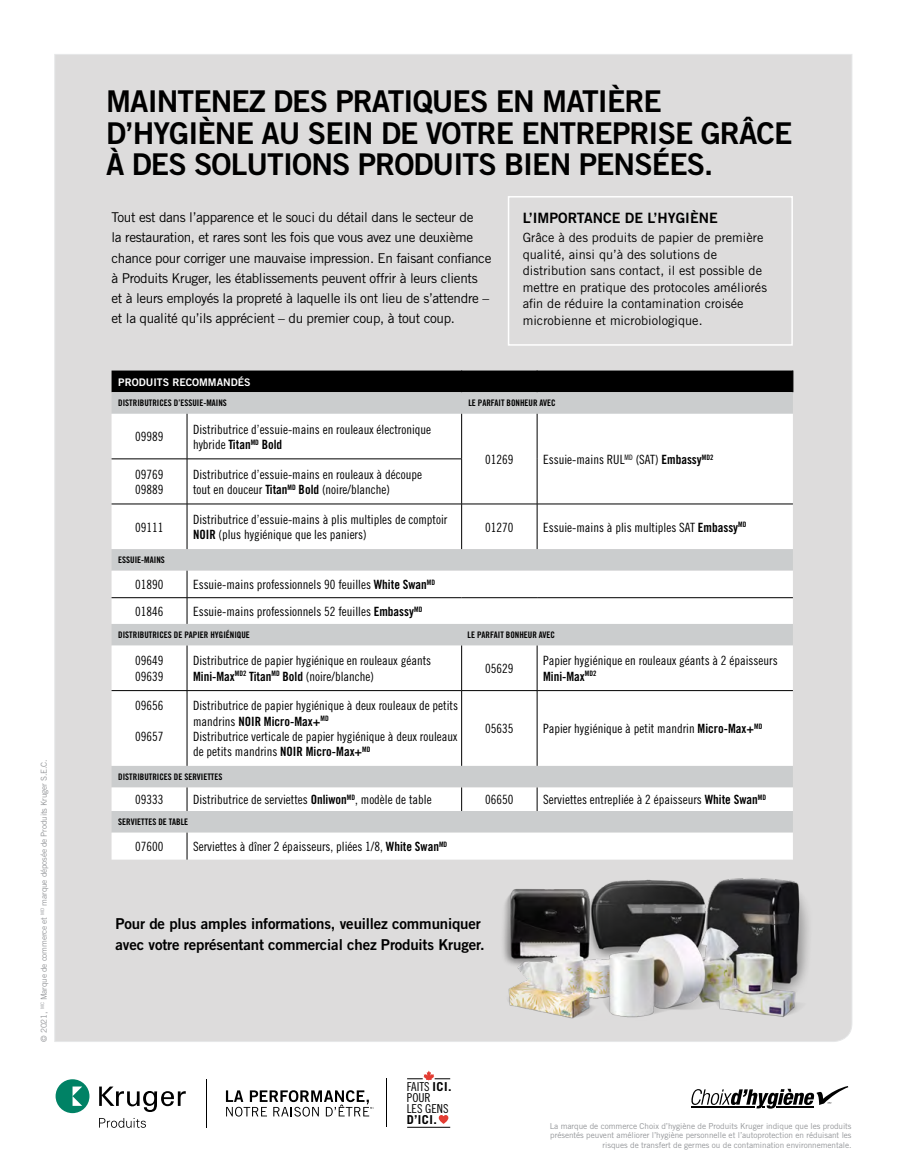
<style>
.page{position:relative;width:906px;height:1176px;background:#fff}
.page>*{position:absolute;margin:0;border:0;box-sizing:border-box;transform-origin:0 0}
.t1{font:30px/31.5px "Trade Gothic Bold Two";letter-spacing:-.03em;color:#000}
.t2{font:15px/21px "Trade Gothic Bold Two";letter-spacing:-.01em;color:#000}
.t3{font:14.25px "Trade Gothic Bold Two";color:#000}
.t4{font:13.5px/20.2px "Trade Gothic";letter-spacing:-.025em;color:#000}
.t5{font:12.75px/15.3px "Trade Gothic Cond Eighteen";color:#000}
.t6{font:12.75px/16.5px "Trade Gothic";color:#000}
.t7{font:12.75px "Trade Gothic Bold Cond Twenty";color:#000}
.t8{font:12.3px/11.1px "Trade Gothic Cond Eighteen";color:#000}
.t9{font:700 12.3px "Trade Gothic";color:#000}
.t10{font:10.5px "Trade Gothic Bold Two";color:#fff}
.t11{font:9px "Trade Gothic Bold Cond Twenty";color:#000}
.t12{font:8.1px/9.8px "Trade Gothic";letter-spacing:-.005em;color:#939598;text-align:right}
.s1{font-family:"Trade Gothic Cond Eighteen"}
.s2{font-family:"Trade Gothic Bold Cond Twenty"}
.s3{font-family:"Trade Gothic";font-weight:700}
</style>
<div class="page">
<div style="left:54px;top:54px;width:798px;height:987px;background:#dddcdc"></div>
<div style="left:507px;top:196px;width:285px;height:149px;border:2px solid #fff"></div>
<img style="left:472px;top:867px;width:345px;height:167px">
<div style="left:111px;top:392px;width:681px;height:21px;background:#cbcdce"></div>
<svg style="left:111px;top:413px;width:681px;height:46px"></svg>
<svg style="left:111px;top:459px;width:681px;height:400px"></svg>
<hr style="left:187px;top:413px;width:1px;height:45px;background:#000">
<hr style="left:187px;top:459px;width:1px;height:44px;background:#000">
<hr style="left:187px;top:504px;width:1px;height:45px;background:#000">
<svg style="left:187px;top:570px;width:1px;height:53px"></svg>
<hr style="left:187px;top:645px;width:1px;height:45px;background:#000">
<hr style="left:187px;top:690px;width:1px;height:75px;background:#000">
<svg style="left:187px;top:787px;width:1px;height:23px"></svg>
<svg style="left:187px;top:832px;width:1px;height:27px"></svg>
<div style="left:111px;top:370px;width:682px;height:22px;background:#000"></div>
<hr style="left:111px;top:458px;width:76px;height:1px;background:#000">
<hr style="left:187px;top:458px;width:274px;height:1px;background:#000">
<hr style="left:111px;top:597px;width:76px;height:1px;background:#000">
<hr style="left:187px;top:597px;width:274px;height:1px;background:#000">
<hr style="left:461px;top:597px;width:76px;height:1px;background:#000">
<hr style="left:537px;top:597px;width:255px;height:1px;background:#000">
<hr style="left:461px;top:504px;width:1px;height:45px;background:#000">
<hr style="left:536px;top:504px;width:1px;height:45px;background:#000">
<svg style="left:461px;top:787px;width:1px;height:23px"></svg>
<svg style="left:536px;top:787px;width:1px;height:23px"></svg>
<hr style="left:111px;top:690px;width:76px;height:1px;background:#000">
<hr style="left:187px;top:690px;width:274px;height:1px;background:#000">
<hr style="left:461px;top:690px;width:76px;height:1px;background:#000">
<hr style="left:537px;top:690px;width:255px;height:1px;background:#000">
<hr style="left:461px;top:413px;width:1px;height:45px;background:#000">
<hr style="left:536px;top:413px;width:1px;height:46px;background:#000">
<hr style="left:461px;top:459px;width:1px;height:44px;background:#000">
<hr style="left:536px;top:459px;width:1px;height:44px;background:#000">
<hr style="left:461px;top:645px;width:1px;height:45px;background:#000">
<hr style="left:536px;top:645px;width:1px;height:45px;background:#000">
<hr style="left:461px;top:690px;width:1px;height:75px;background:#000">
<hr style="left:536px;top:690px;width:1px;height:75px;background:#000">
<hr style="left:111px;top:503px;width:76px;height:1px;background:#000">
<hr style="left:187px;top:503px;width:274px;height:1px;background:#000">
<hr style="left:461px;top:503px;width:76px;height:1px;background:#000">
<hr style="left:537px;top:503px;width:255px;height:1px;background:#000">
<div style="left:56px;top:1078px;width:33px;height:34px;background:#008265;border-radius:50%"></div>
<svg style="left:72px;top:1086px;width:10px;height:19px"></svg>
<svg style="left:99px;top:1086px;width:87px;height:25px"></svg>
<svg style="left:99px;top:1118px;width:47px;height:9px"></svg>
<hr style="left:206px;top:1078px;width:1px;height:49px;background:#000">
<svg style="left:226px;top:1090px;width:148px;height:26px"></svg>
<hr style="left:386px;top:1078px;width:1px;height:48px;background:#000">
<svg style="left:438px;top:1115px;width:10px;height:8px"></svg>
<svg style="left:407px;top:1070px;width:43px;height:10px"></svg>
<hr style="left:407px;top:1126px;width:43px;height:1px;background:#000">
<svg style="left:691px;top:1086px;width:156px;height:22px"></svg>
<p class="t12" style="left:39px;top:1041px;width:284px;rotate:-90deg">© 2021, <sup>MC</sup> Marque de commerce et <sup>MD</sup> marque déposée de Produits Kruger S.E.C.</p>
<h1 class="t1" style="left:106px;top:85px;width:687px">MAINTENEZ DES PRATIQUES EN MATIÈRE<br>D’HYGIÈNE AU SEIN DE VOTRE ENTREPRISE GRÂCE<br>À DES SOLUTIONS PRODUITS BIEN PENSÉES.</h1>
<p class="t4" style="left:111px;top:207px;width:381px">Tout est dans l’apparence et le souci du détail dans le secteur de<br>la restauration, et rares sont les fois que vous avez une deuxième chance pour corriger une mauvaise impression. En faisant confiance à Produits Kruger, les établissements peuvent offrir à leurs clients et à leurs employés la propreté à laquelle ils ont lieu de s’attendre – et la qualité qu’ils apprécient – du premier coup, à tout coup.</p>
<p class="t3" style="left:522px;top:208px;width:196px">L’IMPORTANCE DE L’HYGIÈNE</p>
<p class="t6" style="left:522px;top:229px;width:245px">Grâce à des produits de papier de première qualité, ainsi qu’à des solutions de distribution sans contact, il est possible de mettre en pratique des protocoles améliorés afin de réduire la contamination croisée microbienne et microbiologique.</p>
<p class="t10" style="left:118px;top:375px;width:134px">PRODUITS RECOMMANDÉS</p>
<p class="t11" style="left:118px;top:397px;width:110px">DISTRIBUTRICES D’ESSUIE-MAINS</p>
<p class="t11" style="left:468px;top:397px;width:89px">LE PARFAIT BONHEUR AVEC</p>
<p class="t5" style="left:135px;top:429px;width:30px">09989</p>
<p class="t5" style="left:193px;top:421px;width:239px">Distributrice d’essuie-mains en rouleaux électronique</p>
<p class="t7" style="left:193px;top:436px;width:91px"><span class="s1">hybride</span> Titan<sup>MD</sup> Bold</p>
<p class="t5" style="left:485px;top:451px;width:30px">01269</p>
<p class="t5" style="left:543px;top:451px;width:172px">Essuie-mains RUL<sup>MD</sup> (SAT) <span class="s2">Embassy</span><sup>MD2</sup></p>
<p class="t5" style="left:135px;top:466px;width:30px">09769<br>09889</p>
<p class="t5" style="left:193px;top:466px;width:230px">Distributrice d’essuie-mains en rouleaux à découpe tout en douceur <span class="s2">Titan</span><sup>MD</sup> <span class="s2">Bold</span> (noire/blanche)</p>
<p class="t5" style="left:135px;top:519px;width:30px">09111</p>
<p class="t5" style="left:193px;top:511px;width:256px">Distributrice d’essuie-mains à plis multiples de comptoir<br><span class="s2">NOIR</span> (plus hygiénique que les paniers)</p>
<p class="t5" style="left:485px;top:519px;width:30px">01270</p>
<p class="t5" style="left:543px;top:519px;width:205px">Essuie-mains à plis multiples SAT <span class="s2">Embassy</span><sup>MD</sup></p>
<p class="t11" style="left:118px;top:554px;width:48px">ESSUIE-MAINS</p>
<p class="t5" style="left:135px;top:576px;width:30px">01890</p>
<p class="t5" style="left:193px;top:576px;width:243px">Essuie-mains professionnels 90 feuilles <span class="s2">White Swan</span><sup>MD</sup></p>
<p class="t5" style="left:135px;top:603px;width:30px">01846</p>
<p class="t5" style="left:193px;top:603px;width:231px">Essuie-mains professionnels 52 feuilles <span class="s2">Embassy</span><sup>MD</sup></p>
<p class="t11" style="left:118px;top:629px;width:133px">DISTRIBUTRICES DE PAPIER HYGIÉNIQUE</p>
<p class="t11" style="left:467px;top:629px;width:89px">LE PARFAIT BONHEUR AVEC</p>
<p class="t5" style="left:135px;top:653px;width:30px">09649<br>09639</p>
<p class="t5" style="left:193px;top:653px;width:239px">Distributrice de papier hygiénique en rouleaux géants</p>
<p class="t5" style="left:543px;top:653px;width:236px">Papier hygiénique en rouleaux géants à 2 épaisseurs</p>
<p class="t7" style="left:543px;top:668px;width:55px">Mini-Max<sup>MD2</sup></p>
<p class="t5" style="left:485px;top:660px;width:30px">05629</p>
<p class="t7" style="left:193px;top:668px;width:182px">Mini-Max<sup>MD2</sup> Titan<sup>MD</sup> Bold <span class="s1">(noire/blanche)</span></p>
<p class="t5" style="left:135px;top:697px;width:30px">09656</p>
<p class="t5" style="left:135px;top:728px;width:30px">09657</p>
<p class="t5" style="left:193px;top:697px;width:266px">Distributrice de papier hygiénique à deux rouleaux de petits</p>
<p class="t7" style="left:193px;top:713px;width:137px"><span class="s1">mandrins</span> NOIR Micro-Max+<sup>MD</sup></p>
<p class="t5" style="left:193px;top:728px;width:266px">Distributrice verticale de papier hygiénique à deux rouleaux de petits mandrins <span class="s2">NOIR Micro-Max+</span><sup>MD</sup></p>
<p class="t5" style="left:485px;top:720px;width:30px">05635</p>
<p class="t5" style="left:543px;top:720px;width:221px">Papier hygiénique à petit mandrin <span class="s2">Micro-Max+</span><sup>MD</sup></p>
<p class="t11" style="left:118px;top:771px;width:105px">DISTRIBUTRICES DE SERVIETTES</p>
<p class="t5" style="left:135px;top:791px;width:30px">09333</p>
<p class="t5" style="left:193px;top:791px;width:240px">Distributrice de serviettes <span class="s2">Onliwon</span><sup>MD</sup>, modèle de table</p>
<p class="t5" style="left:485px;top:791px;width:30px">06650</p>
<p class="t5" style="left:543px;top:791px;width:224px">Serviettes entrepliée à 2 épaisseurs <span class="s2">White Swan</span><sup>MD</sup></p>
<p class="t11" style="left:118px;top:816px;width:71px">SERVIETTES DE TABLE</p>
<p class="t5" style="left:135px;top:838px;width:30px">07600</p>
<p class="t5" style="left:193px;top:838px;width:255px">Serviettes à dîner 2 épaisseurs, pliées 1/8, <span class="s2">White Swan</span><sup>MD</sup></p>
<p class="t2" style="left:115px;top:912px;width:370px">Pour de plus amples informations, veuillez communiquer avec votre représentant commercial chez Produits Kruger.</p>
<p class="t8" style="left:406px;top:1080px;width:46px">FAITS <span class="s3">ICI.<br></span>POUR<br>LES GENS</p>
<p class="t9" style="left:406px;top:1111px;width:32px">D’ICI.</p>
<p class="t12" style="left:549px;top:1120px;width:303px">La marque de commerce Choix d’hygiène de Produits Kruger indique que les produits présentés peuvent améliorer l’hygiène personnelle et l’autoprotection en réduisant les risques de transfert de germes ou de contamination environnementale.</p>
</div>
